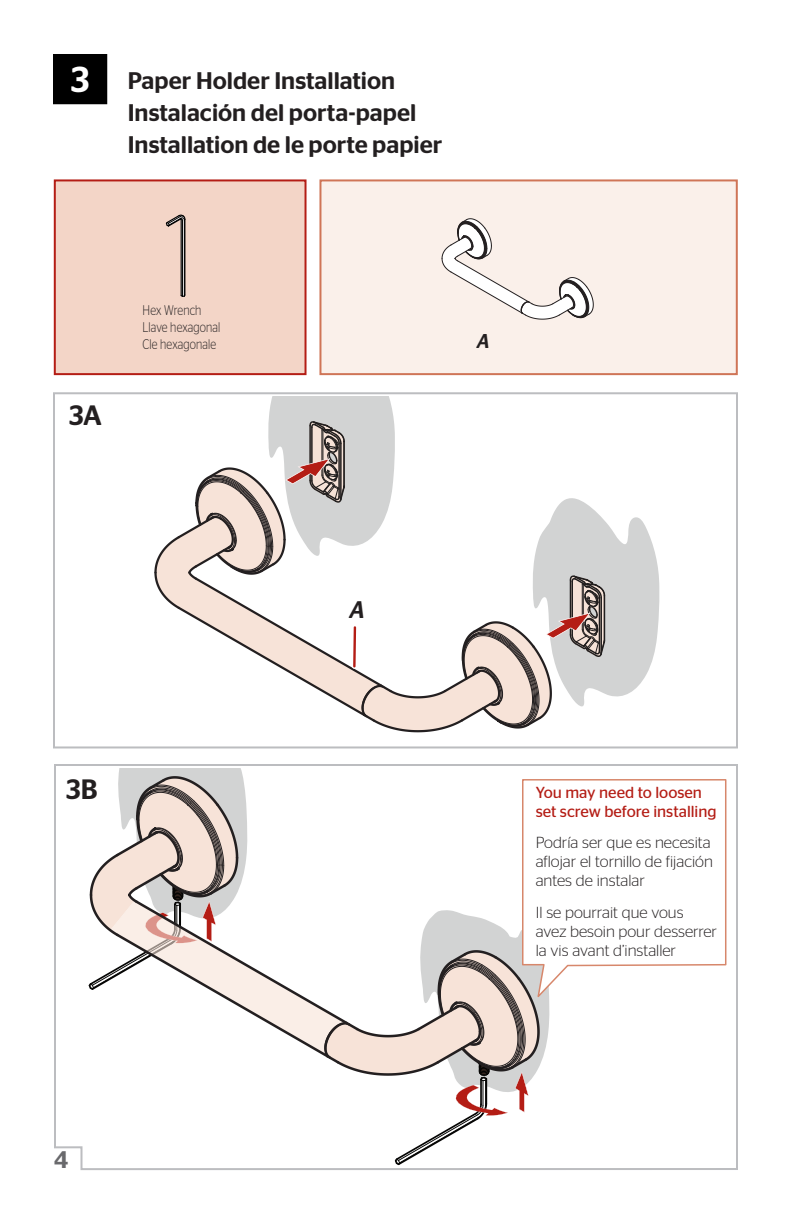
<style>
.page{position:relative;width:792px;height:1224px;background:#fff}
.page>*{position:absolute;margin:0;border:0;box-sizing:border-box;transform-origin:0 0}
.t1{font:500 36px "Stag Sans";color:#fff}
.t2{font:500 28px "Stag Sans";color:#231f20}
.t3{font:500 24px "Stag Sans";color:#231f20}
.t4{font:500 24px "Stag Sans";color:#69696c}
.t5{font:italic 500 24px "Stag Sans";color:#231f20;scale:.95 1}
.t6{font:italic 500 20px "Stag Sans";color:#231f20;scale:.95 1}
.t7{font:300 16px/19.2px "Stag Sans";color:#231f20}
.t8{font:16px/19.2px "Stag Sans";color:#b41d15}
.t9{font:300 14px "Stag Sans";letter-spacing:.01em;color:#231f20;scale:.8 1}
</style>
<div class="page">
<div style="left:53px;top:54px;width:54px;height:50px;background:#000"></div>
<div style="left:319px;top:179px;width:419px;height:196px;background:#faf0ea;border:2px solid #cf7557"></div>
<div style="left:54px;top:179px;width:253px;height:196px;background:#f3d5c7;border:2px solid #b41d15"></div>
<svg style="left:54px;top:764px;width:684px;height:406px"></svg>
<div style="left:53px;top:392px;width:685px;height:356px;border:2px solid #bcbdc0"></div>
<svg style="left:88px;top:769px;width:462px;height:397px"></svg>
<svg style="left:441px;top:218px;width:153px;height:102px"></svg>
<svg style="left:154px;top:396px;width:505px;height:337px"></svg>
<hr style="left:353px;top:627px;width:3px;height:39px;background:#b41d15">
<svg style="left:165px;top:215px;width:21px;height:82px"></svg>
<svg style="left:521px;top:778px;width:206px;height:223px"></svg>
<p class="t1" style="left:71px;top:59px;width:20px">3</p>
<p class="t3" style="left:128px;top:67px;width:269px">Paper Holder Installation</p>
<p class="t3" style="left:128px;top:99px;width:290px">Instalación del porta-papel</p>
<p class="t3" style="left:128px;top:131px;width:316px">Installation de le porte papier</p>
<p class="t2" style="left:69px;top:399px;width:34px">3A</p>
<p class="t9" style="left:143px;top:302px;width:75px">Hex Wrench</p>
<p class="t9" style="left:143px;top:319px;width:99px">Llave hexagonal</p>
<p class="t9" style="left:143px;top:336px;width:94px">Cle hexagonale</p>
<p class="t6" style="left:477px;top:329px;width:15px">A</p>
<p class="t2" style="left:66px;top:773px;width:33px">3B</p>
<p class="t5" style="left:350px;top:595px;width:17px">A</p>
<p class="t8" style="left:536px;top:782px;width:183px">You may need to loosen set screw before installing</p>
<p class="t7" style="left:536px;top:833px;width:179px">Podría ser que es necesita aflojar el tornillo de fijación antes de instalar</p>
<p class="t7" style="left:536px;top:902px;width:183px">Il se pourrait que vous avez besoin pour desserrer la vis avant d’installer</p>
<h3 class="t4" style="left:54px;top:1146px;width:16px">4</h3>
</div>
